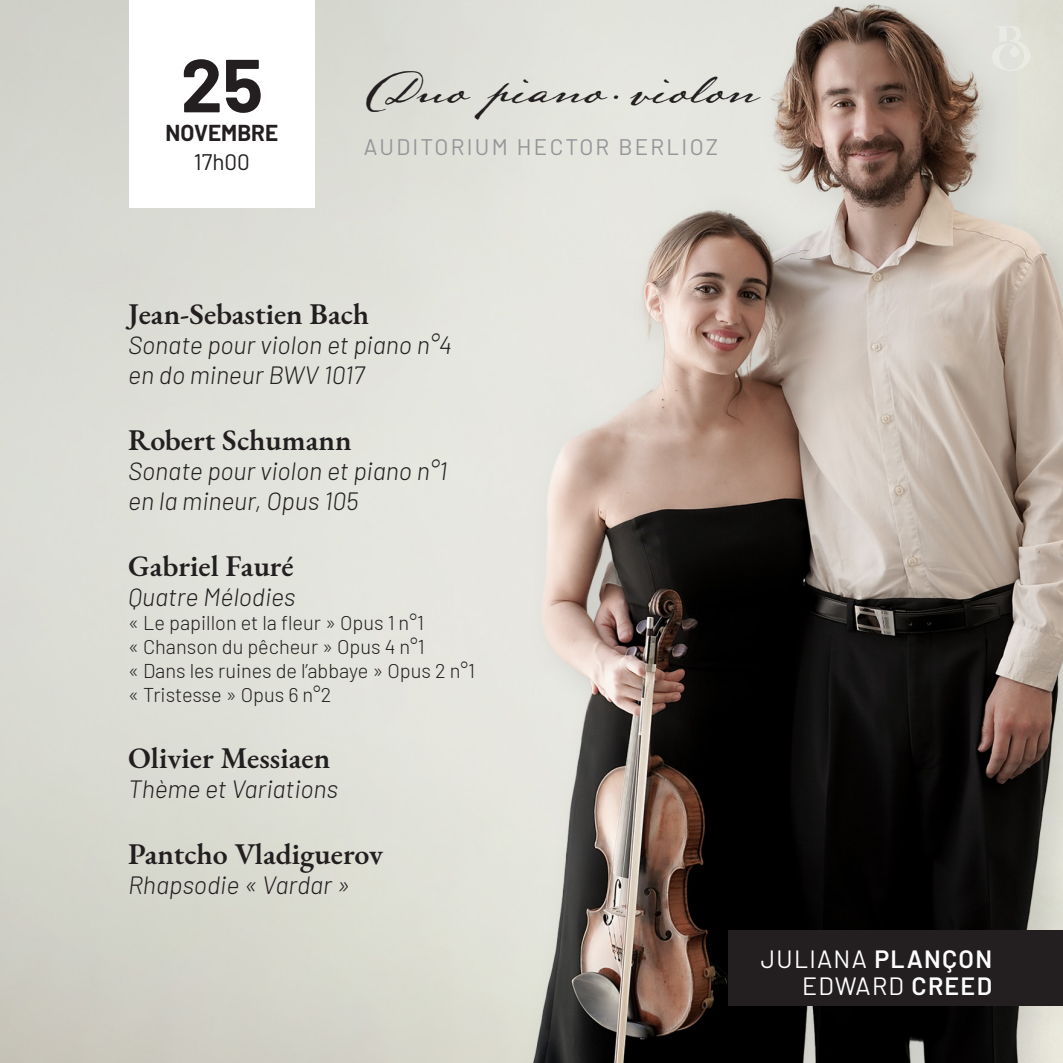
<style>
.page{position:relative;width:1063px;height:1063px;background:#fff}
.page>*{position:absolute;margin:0;border:0;box-sizing:border-box;transform-origin:0 0}
.t1{font:700 75px "Barlow";color:#231f20}
.t2{font:40px "Lamar Pen";color:#231f20}
.t3{font:600 30px "EB Garamond";color:#231f20}
.t4{font:italic 300 25px/30px "Barlow";color:#231f20}
.t5{font:25px/27.5px "Barlow";letter-spacing:.05em;color:#fff;text-align:right}
.t6{font:22.5px "Barlow";letter-spacing:.1em;color:#939598}
.t7{font:700 22.5px "Barlow";color:#231f20}
.t8{font:22.5px "Barlow";color:#231f20}
.t9{font:300 20px/24px "Barlow";color:#231f20}
.t10{font:17.5px "Lamar Pen";color:#231f20}
.s1{font-weight:600}
</style>
<div class="page">
<img style="left:0;top:0;width:1063px;height:1063px">
<div style="left:728px;top:930px;width:335px;height:76px;background:#231f20"></div>
<svg style="left:992px;top:26px;width:39px;height:45px;background:#e3e3dc"></svg>
<div style="left:129px;top:0;width:186px;height:207px;background:#fff"></div>
<h1 class="t1" style="left:181px;top:30px;width:84px">25</h1>
<p class="t7" style="left:166px;top:116px;width:114px">NOVEMBRE</p>
<p class="t8" style="left:194px;top:146px;width:58px">17h00</p>
<h2 class="t2" style="left:364px;top:64px;width:239px">Duo piano</h2>
<h2 class="t2" style="left:627px;top:64px;width:130px">violon</h2>
<p class="t6" style="left:364px;top:131px;width:356px">AUDITORIUM HECTOR BERLIOZ</p>
<p class="t10" style="left:609px;top:85px;width:10px">•</p>
<p class="t3" style="left:128px;top:294px;width:243px">Jean-Sebastien Bach</p>
<p class="t4" style="left:128px;top:328px;width:325px">Sonate pour violon et piano n°4 en do mineur BWV 1017</p>
<p class="t3" style="left:128px;top:420px;width:225px">Robert Schumann</p>
<p class="t4" style="left:128px;top:454px;width:321px">Sonate pour violon et piano n°1 en la mineur, Opus 105</p>
<p class="t3" style="left:128px;top:546px;width:167px">Gabriel Fauré</p>
<p class="t4" style="left:128px;top:580px;width:169px">Quatre Mélodies</p>
<p class="t9" style="left:128px;top:610px;width:348px">« Le papillon et la fleur » Opus 1 n°1<br>« Chanson du pêcheur » Opus 4 n°1<br>« Dans les ruines de l’abbaye » Opus 2 n°1 « Tristesse » Opus 6 n°2</p>
<p class="t3" style="left:128px;top:738px;width:204px">Olivier Messiaen</p>
<p class="t4" style="left:128px;top:772px;width:212px">Thème et Variations</p>
<p class="t3" style="left:128px;top:834px;width:256px">Pantcho Vladiguerov</p>
<p class="t4" style="left:128px;top:868px;width:224px">Rhapsodie « Vardar »</p>
<p class="t5" style="left:761px;top:943px;width:233px">JULIANA <span class="s1">PLANÇON<br></span>EDWARD <span class="s1">CREED</span></p>
</div>
